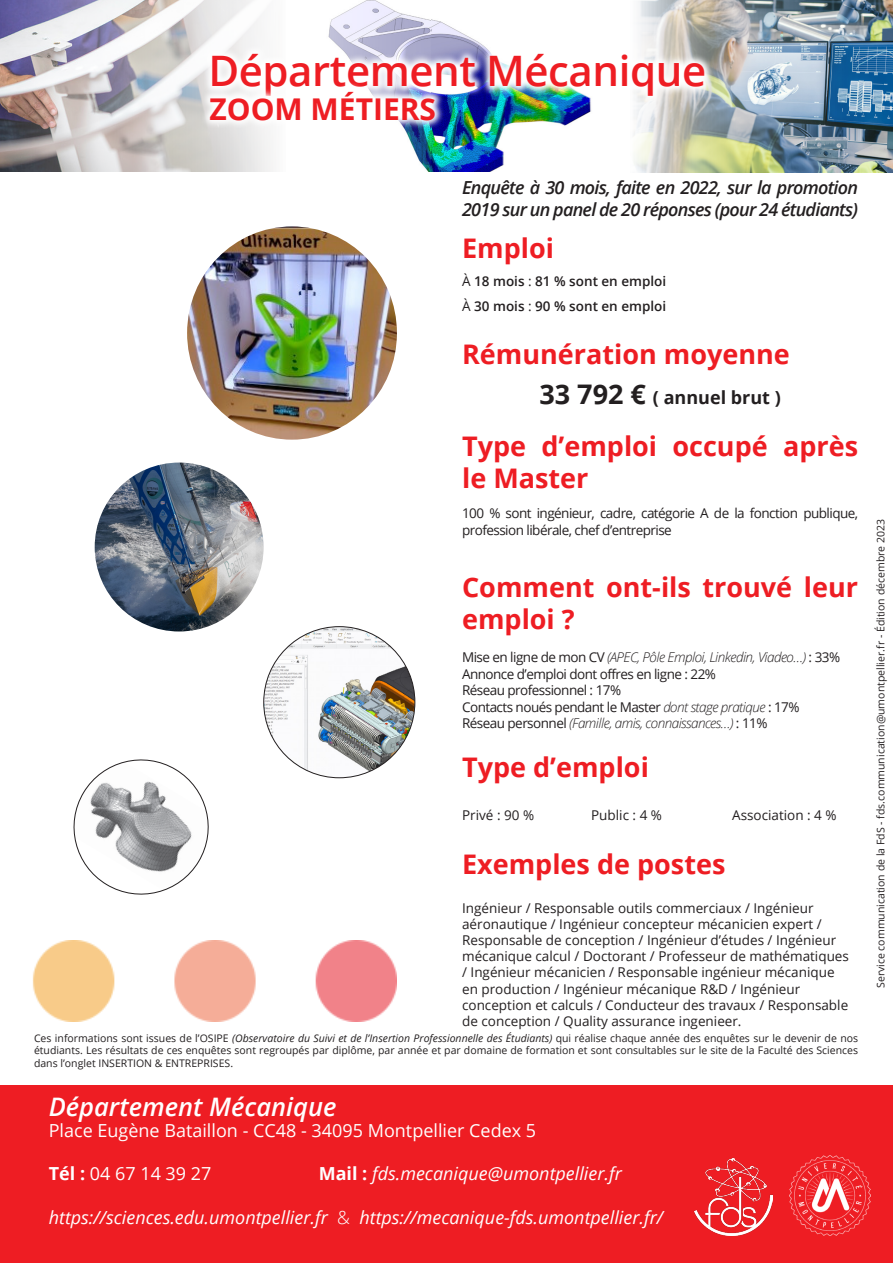
<style>
.page{position:relative;width:893px;height:1263px;background:#fff}
.page>*{position:absolute;margin:0;border:0;box-sizing:border-box;transform-origin:0 0}
.t1{font:600 42px "Open Sans";letter-spacing:-.01em;color:#ee1d23}
.t2{font:700 30px "Open Sans";color:#ee1d23}
.t3{font:700 27px/32.4px "Open Sans";color:#ee1d23}
.t4{font:italic 600 25.5px "Open Sans";color:#fff}
.t5{font:italic 18px "Open Sans";color:#fff}
.t6{font:italic 600 18px/21.6px "Open Sans";letter-spacing:-.04em;color:#231f20}
.t7{font:18px "Open Sans";color:#fff}
.Style_de_paragraphe_1{font:700 18px "Open Sans";color:#231f20}
.t8{font:13.5px/16.2px "Open Sans";color:#231f20}
.t9{font:13.5px/16.5px "Open Sans";letter-spacing:-.04em;color:#231f20}
.t10{font:italic 300 13.5px "Open Sans";letter-spacing:-.04em;color:#231f20}
.t11{font:600 13.5px "Open Sans";color:#231f20}
.t12{font:10.5px/12.6px "Open Sans";color:#231f20;text-align:justify}
.s1{font-weight:400}
.s2{font-size:27px}
.s3{font-weight:400;font-style:normal}
.s4{font-weight:300;font-style:italic}
.s5{font-style:italic}
.s6{font-weight:700}
.s7{font-weight:700;font-style:normal}
.s8{font-weight:300;font-style:normal}
</style>
<div class="page">
<img style="left:328px;top:0;width:104px;height:171px">
<img style="left:0;top:0;width:273px;height:172px">
<img style="left:432px;top:0;width:461px;height:172px">
<div style="left:0;top:1085px;width:893px;height:178px;background:#ee1d23"></div>
<img style="left:790px;top:1155px;width:80px;height:80px">
<img style="left:32px;top:941px;width:365px;height:81px">
<img style="left:264px;top:627px;width:151px;height:151px;border-radius:76px">
<img style="left:95px;top:462px;width:169px;height:169px;border-radius:84px">
<svg style="left:73px;top:759px;width:136px;height:136px"></svg>
<img style="left:203px;top:44px;width:511px;height:62px">
<svg style="left:200px;top:82px;width:245px;height:48px"></svg>
<img style="left:187px;top:226px;width:210px;height:214px">
<img style="left:693px;top:1157px;width:80px;height:78px">
<p class="t1" style="left:208px;top:42px;width:499px">Département Mécanique</p>
<p class="t2" style="left:209px;top:88px;width:228px">ZOOM MÉTIERS</p>
<p class="t6" style="left:462px;top:177px;width:398px">Enquête à 30 mois, faite en 2022, sur la promotion<br>2019 sur un panel de 20 réponses (pour 24 étudiants)</p>
<p class="t3" style="left:462px;top:231px;width:93px">Emploi</p>
<p class="t11" style="left:462px;top:272px;width:206px"><span class="s1">À</span> 18 mois <span class="s1">:</span> 81 % sont en emploi</p>
<p class="t11" style="left:462px;top:297px;width:206px"><span class="s1">À</span> 30 mois <span class="s1">:</span> 90 % sont en emploi</p>
<p class="t3" style="left:462px;top:337px;width:329px">Rémunération moyenne</p>
<p class="Style_de_paragraphe_1" style="left:539px;top:384px;width:243px"><span class="s2">33 792 €</span> ( annuel brut )</p>
<p class="t3" style="left:462px;top:429px;width:397px">Type d’emploi occupé après le Master</p>
<p class="t9" style="left:462px;top:505px;width:397px">100 % sont ingénieur, cadre, catégorie A de la fonction publique, profession libérale, chef d’entreprise</p>
<p class="t3" style="left:462px;top:570px;width:397px">Comment ont-ils trouvé leur emploi ?</p>
<p class="t10" style="left:462px;top:648px;width:380px"><span class="s3">Mise en ligne de mon CV</span> (APEC, Pôle Emploi, Linkedin, Viadeo…) <span class="s3">: 33%</span></p>
<p class="t9" style="left:462px;top:665px;width:255px">Annonce d’emploi dont offres en ligne : 22%</p>
<p class="t9" style="left:462px;top:681px;width:161px">Réseau professionnel : 17%</p>
<p class="t9" style="left:462px;top:698px;width:339px">Contacts noués pendant le Master <span class="s4">dont stage pratique</span> : 17%</p>
<p class="t10" style="left:462px;top:714px;width:307px"><span class="s3">Réseau personnel</span> (Famille, amis, connaissances…) <span class="s3">: 11%</span></p>
<p class="t3" style="left:462px;top:750px;width:188px">Type d’emploi</p>
<p class="t8" style="left:462px;top:806px;width:74px">Privé : 90 %</p>
<p class="t8" style="left:591px;top:806px;width:72px">Public : 4 %</p>
<p class="t8" style="left:732px;top:806px;width:106px">Association : 4 %</p>
<p class="t3" style="left:462px;top:847px;width:265px">Exemples de postes</p>
<p class="t8" style="left:462px;top:899px;width:388px">Ingénieur / Responsable outils commerciaux / Ingénieur aéronautique / Ingénieur concepteur mécanicien expert / Responsable de conception / Ingénieur d’études / Ingénieur mécanique calcul / Doctorant / Professeur de mathématiques / Ingénieur mécanicien / Responsable ingénieur mécanique en production / Ingénieur mécanique R&amp;D / Ingénieur conception et calculs / Conducteur des travaux / Responsable de conception / Quality assurance ingenieer.</p>
<p class="t12" style="left:34px;top:1031px;width:826px">Ces informations sont issues de l’OSIPE <span class="s5">(Observatoire du Suivi et de l’Insertion Professionnelle des Étudiants)</span> qui réalise chaque année des enquêtes sur le devenir de nos étudiants. Les résultats de ces enquêtes sont regroupés par diplôme, par année et par domaine de formation et sont consultables sur le site de la Faculté des Sciences dans l’onglet INSERTION &amp; ENTREPRISES.</p>
<p class="t4" style="left:49px;top:1089px;width:289px">Département Mécanique</p>
<p class="t7" style="left:49px;top:1118px;width:489px">Place Eugène Bataillon - CC48 - 34095 Montpellier Cedex 5</p>
<p class="t7" style="left:49px;top:1161px;width:164px"><span class="s6">Tél :</span> 04 67 14 39 27</p>
<p class="t5" style="left:319px;top:1161px;width:304px"><span class="s7">Mail :</span> fds.mecanique@umontpellier.fr</p>
<p class="t5" style="left:49px;top:1205px;width:616px">https://sciences.edu.umontpellier.fr <span class="s8">&amp;</span> https://mecanique-fds.umontpellier.fr/</p>
<p class="t12" style="left:874px;top:988px;width:470px;rotate:-90deg">Service communication de la FdS - fds.communication@umontpellier.fr - Édition décembre 2023</p>
</div>
